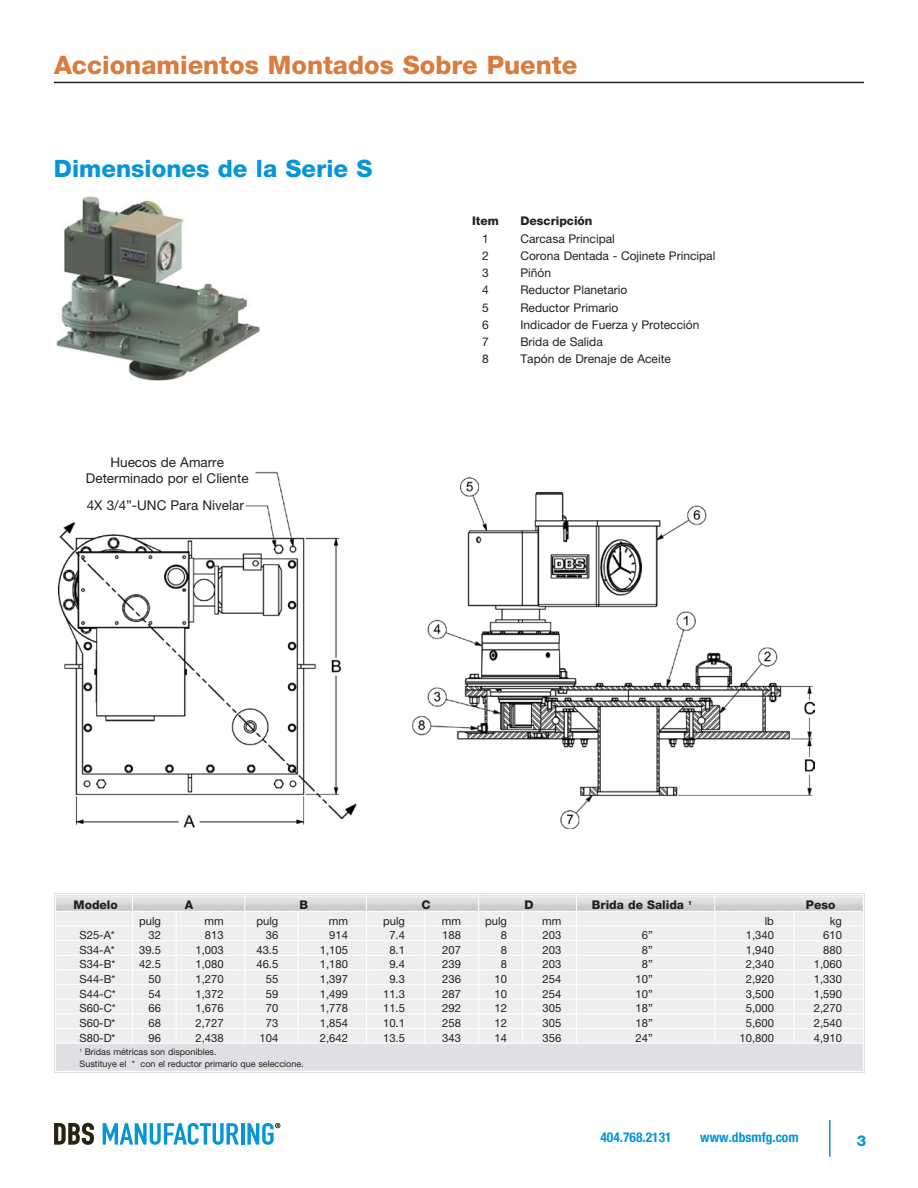
<style>
.page{position:relative;width:918px;height:1188px;background:#fff}
.page>*{position:absolute;margin:0;border:0;box-sizing:border-box;transform-origin:0 0}
.t1{font:800 25.5px "Helvetica Neue";color:#d87c3f}
.t2{font:800 24px "Helvetica Neue";color:#0696d7}
.t3{font:800 15px "Helvetica Neue";color:#0696d7}
.t4{font:13.5px "Helvetica Neue";color:#231f20}
.t5{font:700 condensed 13.5px "Helvetica Neue";color:#0696d7}
.t6{font:12px "Helvetica Neue";color:#231f20}
.copy{font:800 12px "Helvetica Neue";color:#231f20}
.copy-2{font:11.25px "Helvetica Neue";color:#231f20}
.copy-3{font:9px "Helvetica Neue";color:#231f20}
</style>
<div class="page">
<img style="left:59px;top:471px;width:756px;height:358px">
<img style="left:56px;top:197px;width:203px;height:183px">
<hr style="left:54px;top:82px;width:810px;height:1px;background:#231f20">
<hr style="left:829px;top:1120px;width:2px;height:37px;background:#0696d7">
<svg style="left:54px;top:1123px;width:40px;height:22px"></svg>
<svg style="left:103px;top:1123px;width:136px;height:22px"></svg>
<hr style="left:241px;top:1123px;width:3px;height:22px;background:#0696d7">
<svg style="left:247px;top:1123px;width:33px;height:22px"></svg>
<p class="t1" style="left:54px;top:49px;width:525px">Accionamientos Montados Sobre Puente</p>
<p class="t2" style="left:54px;top:154px;width:320px">Dimensiones de la Serie S</p>
<p class="t4" style="left:110px;top:454px;width:115px">Huecos de Amarre</p>
<p class="t4" style="left:86px;top:470px;width:164px">Determinado por el Cliente</p>
<p class="t4" style="left:87px;top:497px;width:159px">4X 3/4”-UNC Para Nivelar</p>
<p class="copy" style="left:472px;top:214px;width:28px">Item</p>
<p class="copy" style="left:520px;top:214px;width:74px">Descripción</p>
<p class="t6" style="left:482px;top:231px;width:8px">1</p>
<p class="t6" style="left:520px;top:231px;width:96px">Carcasa Principal</p>
<p class="t6" style="left:482px;top:249px;width:8px">2</p>
<p class="t6" style="left:520px;top:249px;width:196px">Corona Dentada - Cojinete Principal</p>
<p class="t6" style="left:482px;top:266px;width:8px">3</p>
<p class="t6" style="left:520px;top:266px;width:32px">Piñón</p>
<p class="t6" style="left:482px;top:283px;width:8px">4</p>
<p class="t6" style="left:520px;top:283px;width:109px">Reductor Planetario</p>
<p class="t6" style="left:482px;top:300px;width:8px">5</p>
<p class="t6" style="left:520px;top:300px;width:99px">Reductor Primario</p>
<p class="t6" style="left:482px;top:318px;width:8px">6</p>
<p class="t6" style="left:520px;top:318px;width:180px">Indicador de Fuerza y Protección</p>
<p class="t6" style="left:482px;top:335px;width:8px">7</p>
<p class="t6" style="left:520px;top:335px;width:84px">Brida de Salida</p>
<p class="t6" style="left:482px;top:352px;width:8px">8</p>
<p class="t6" style="left:520px;top:352px;width:152px">Tapón de Drenaje de Aceite</p>
<p class="copy" style="left:74px;top:897px;width:46px">Modelo</p>
<p class="copy" style="left:185px;top:897px;width:10px">A</p>
<p class="copy" style="left:299px;top:897px;width:10px">B</p>
<p class="copy" style="left:421px;top:897px;width:11px">C</p>
<p class="copy" style="left:524px;top:897px;width:11px">D</p>
<p class="copy" style="left:592px;top:897px;width:102px">Brida de Salida <sup>1</sup></p>
<p class="copy" style="left:806px;top:897px;width:31px">Peso</p>
<p class="copy-2" style="left:139px;top:914px;width:23px">pulg</p>
<p class="copy-2" style="left:204px;top:914px;width:21px">mm</p>
<p class="copy-2" style="left:256px;top:914px;width:23px">pulg</p>
<p class="copy-2" style="left:329px;top:914px;width:21px">mm</p>
<p class="copy-2" style="left:383px;top:914px;width:23px">pulg</p>
<p class="copy-2" style="left:442px;top:914px;width:21px">mm</p>
<p class="copy-2" style="left:485px;top:914px;width:23px">pulg</p>
<p class="copy-2" style="left:542px;top:914px;width:21px">mm</p>
<p class="copy-2" style="left:765px;top:914px;width:11px">lb</p>
<p class="copy-2" style="left:830px;top:914px;width:14px">kg</p>
<p class="copy-2" style="left:80px;top:929px;width:37px">S25-A*</p>
<p class="copy-2" style="left:148px;top:929px;width:14px">32</p>
<p class="copy-2" style="left:205px;top:929px;width:20px">813</p>
<p class="copy-2" style="left:266px;top:929px;width:14px">36</p>
<p class="copy-2" style="left:329px;top:929px;width:20px">914</p>
<p class="copy-2" style="left:389px;top:929px;width:17px">7.4</p>
<p class="copy-2" style="left:442px;top:929px;width:20px">188</p>
<p class="copy-2" style="left:501px;top:929px;width:8px">8</p>
<p class="copy-2" style="left:543px;top:929px;width:20px">203</p>
<p class="copy-2" style="left:642px;top:929px;width:13px">6”</p>
<p class="copy-2" style="left:746px;top:929px;width:30px">1,340</p>
<p class="copy-2" style="left:823px;top:929px;width:20px">610</p>
<p class="copy-2" style="left:80px;top:943px;width:37px">S34-A*</p>
<p class="copy-2" style="left:139px;top:943px;width:23px">39.5</p>
<p class="copy-2" style="left:196px;top:943px;width:30px">1,003</p>
<p class="copy-2" style="left:256px;top:943px;width:23px">43.5</p>
<p class="copy-2" style="left:320px;top:943px;width:30px">1,105</p>
<p class="copy-2" style="left:389px;top:943px;width:17px">8.1</p>
<p class="copy-2" style="left:442px;top:943px;width:20px">207</p>
<p class="copy-2" style="left:501px;top:943px;width:8px">8</p>
<p class="copy-2" style="left:543px;top:943px;width:20px">203</p>
<p class="copy-2" style="left:642px;top:943px;width:13px">8”</p>
<p class="copy-2" style="left:746px;top:943px;width:30px">1,940</p>
<p class="copy-2" style="left:823px;top:943px;width:20px">880</p>
<p class="copy-2" style="left:80px;top:958px;width:37px">S34-B*</p>
<p class="copy-2" style="left:139px;top:958px;width:23px">42.5</p>
<p class="copy-2" style="left:196px;top:958px;width:30px">1,080</p>
<p class="copy-2" style="left:256px;top:958px;width:23px">46.5</p>
<p class="copy-2" style="left:320px;top:958px;width:30px">1,180</p>
<p class="copy-2" style="left:389px;top:958px;width:17px">9.4</p>
<p class="copy-2" style="left:442px;top:958px;width:20px">239</p>
<p class="copy-2" style="left:501px;top:958px;width:8px">8</p>
<p class="copy-2" style="left:543px;top:958px;width:20px">203</p>
<p class="copy-2" style="left:642px;top:958px;width:13px">8”</p>
<p class="copy-2" style="left:746px;top:958px;width:30px">2,340</p>
<p class="copy-2" style="left:814px;top:958px;width:30px">1,060</p>
<p class="copy-2" style="left:80px;top:972px;width:37px">S44-B*</p>
<p class="copy-2" style="left:148px;top:972px;width:14px">50</p>
<p class="copy-2" style="left:196px;top:972px;width:30px">1,270</p>
<p class="copy-2" style="left:266px;top:972px;width:14px">55</p>
<p class="copy-2" style="left:320px;top:972px;width:30px">1,397</p>
<p class="copy-2" style="left:389px;top:972px;width:17px">9.3</p>
<p class="copy-2" style="left:442px;top:972px;width:20px">236</p>
<p class="copy-2" style="left:494px;top:972px;width:14px">10</p>
<p class="copy-2" style="left:543px;top:972px;width:20px">254</p>
<p class="copy-2" style="left:636px;top:972px;width:19px">10”</p>
<p class="copy-2" style="left:746px;top:972px;width:30px">2,920</p>
<p class="copy-2" style="left:814px;top:972px;width:30px">1,330</p>
<p class="copy-2" style="left:80px;top:987px;width:38px">S44-C*</p>
<p class="copy-2" style="left:148px;top:987px;width:14px">54</p>
<p class="copy-2" style="left:196px;top:987px;width:30px">1,372</p>
<p class="copy-2" style="left:266px;top:987px;width:14px">59</p>
<p class="copy-2" style="left:320px;top:987px;width:30px">1,499</p>
<p class="copy-2" style="left:383px;top:987px;width:23px">11.3</p>
<p class="copy-2" style="left:442px;top:987px;width:20px">287</p>
<p class="copy-2" style="left:494px;top:987px;width:14px">10</p>
<p class="copy-2" style="left:543px;top:987px;width:20px">254</p>
<p class="copy-2" style="left:636px;top:987px;width:19px">10”</p>
<p class="copy-2" style="left:746px;top:987px;width:30px">3,500</p>
<p class="copy-2" style="left:814px;top:987px;width:30px">1,590</p>
<p class="copy-2" style="left:80px;top:1002px;width:38px">S60-C*</p>
<p class="copy-2" style="left:148px;top:1002px;width:14px">66</p>
<p class="copy-2" style="left:196px;top:1002px;width:30px">1,676</p>
<p class="copy-2" style="left:266px;top:1002px;width:14px">70</p>
<p class="copy-2" style="left:320px;top:1002px;width:30px">1,778</p>
<p class="copy-2" style="left:383px;top:1002px;width:23px">11.5</p>
<p class="copy-2" style="left:442px;top:1002px;width:20px">292</p>
<p class="copy-2" style="left:494px;top:1002px;width:14px">12</p>
<p class="copy-2" style="left:543px;top:1002px;width:20px">305</p>
<p class="copy-2" style="left:636px;top:1002px;width:19px">18”</p>
<p class="copy-2" style="left:746px;top:1002px;width:30px">5,000</p>
<p class="copy-2" style="left:814px;top:1002px;width:30px">2,270</p>
<p class="copy-2" style="left:80px;top:1016px;width:38px">S60-D*</p>
<p class="copy-2" style="left:148px;top:1016px;width:14px">68</p>
<p class="copy-2" style="left:196px;top:1016px;width:30px">2,727</p>
<p class="copy-2" style="left:266px;top:1016px;width:14px">73</p>
<p class="copy-2" style="left:320px;top:1016px;width:30px">1,854</p>
<p class="copy-2" style="left:383px;top:1016px;width:23px">10.1</p>
<p class="copy-2" style="left:442px;top:1016px;width:20px">258</p>
<p class="copy-2" style="left:494px;top:1016px;width:14px">12</p>
<p class="copy-2" style="left:543px;top:1016px;width:20px">305</p>
<p class="copy-2" style="left:636px;top:1016px;width:19px">18”</p>
<p class="copy-2" style="left:746px;top:1016px;width:30px">5,600</p>
<p class="copy-2" style="left:814px;top:1016px;width:30px">2,540</p>
<p class="copy-2" style="left:80px;top:1031px;width:38px">S80-D*</p>
<p class="copy-2" style="left:148px;top:1031px;width:14px">96</p>
<p class="copy-2" style="left:196px;top:1031px;width:30px">2,438</p>
<p class="copy-2" style="left:260px;top:1031px;width:20px">104</p>
<p class="copy-2" style="left:320px;top:1031px;width:30px">2,642</p>
<p class="copy-2" style="left:383px;top:1031px;width:23px">13.5</p>
<p class="copy-2" style="left:442px;top:1031px;width:20px">343</p>
<p class="copy-2" style="left:494px;top:1031px;width:14px">14</p>
<p class="copy-2" style="left:543px;top:1031px;width:20px">356</p>
<p class="copy-2" style="left:636px;top:1031px;width:19px">24”</p>
<p class="copy-2" style="left:740px;top:1031px;width:36px">10,800</p>
<p class="copy-2" style="left:814px;top:1031px;width:30px">4,910</p>
<p class="copy-3" style="left:80px;top:1046px;width:139px"><sup>1</sup> Bridas métricas son disponibles.</p>
<p class="copy-3" style="left:80px;top:1058px;width:226px">Sustituye el * con el reductor primario que seleccione.</p>
<p class="t5" style="left:600px;top:1129px;width:73px">404.768.2131</p>
<p class="t5" style="left:700px;top:1129px;width:100px">www.dbsmfg.com</p>
<p class="t3" style="left:857px;top:1131px;width:11px">3</p>
</div>
